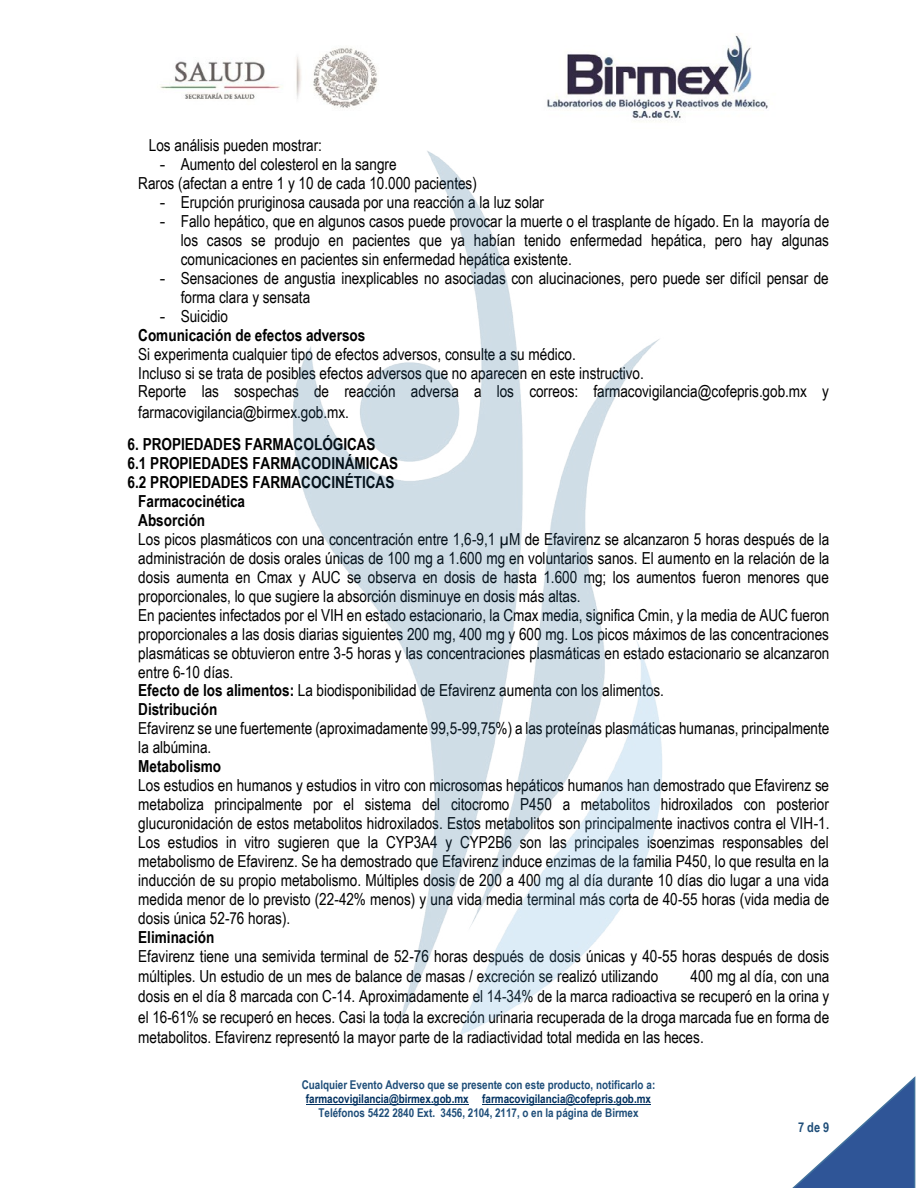
<style>
.page{position:relative;width:918px;height:1188px;background:#fff}
.page>*{position:absolute;margin:0;border:0;box-sizing:border-box;transform-origin:0 0}
.t1{font:16.5px/18.9px "Arial Narrow";color:#000}
.t2{font:700 16.5px/19px "Arial Narrow";color:#000}
.t3{font:700 13.5px "Arial Narrow";color:#1f4e79}
.t4{font:700 12px "Arial Narrow";letter-spacing:-.005em;color:#1f4e79}
.t5{font:700 12px "Arial Narrow";letter-spacing:-.005em;color:#023160}
.s1{font-family:"Arial"}
.s2{font-family:"Arial";font-weight:400}
.s3{font-weight:400}
.s4{font-weight:700}
</style>
<div class="page">
<hr style="left:306px;top:1104px;width:163px;height:1px;background:#023160">
<hr style="left:482px;top:1104px;width:169px;height:1px;background:#023160">
<img style="left:160px;top:35px;width:608px;height:86px">
<svg style="left:792px;top:1076px;width:124px;height:112px"></svg>
<img style="left:293px;top:151px;width:369px;height:884px">
<p class="t1" style="left:149px;top:135px;width:175px">Los análisis pueden mostrar:</p>
<p class="t1" style="left:138px;top:154px;width:340px;text-indent:21px"><span class="s1">-</span> Aumento del colesterol en la sangre<br>Raros (afectan a entre 1 y 10 de cada 10.000 pacientes)</p>
<p class="t1" style="left:160px;top:192px;width:386px"><span class="s1">-</span> Erupción pruriginosa causada por una reacción a la luz solar</p>
<p class="t1" style="left:181px;top:211px;width:650px;text-align:justify;text-indent:-21px"><span class="s1">-</span> Fallo hepático, que en algunos casos puede provocar la muerte o el trasplante de hígado. En la mayoría de los casos se produjo en pacientes que ya habían tenido enfermedad hepática, pero hay algunas comunicaciones en pacientes sin enfermedad hepática existente.</p>
<p class="t1" style="left:181px;top:268px;width:650px;text-indent:-21px"><span class="s1">-</span> Sensaciones de angustia inexplicables no asociadas con alucinaciones, pero puede ser difícil pensar de forma clara y sensata</p>
<p class="t2" style="left:138px;top:306px;width:229px;text-indent:21px"><span class="s2">-</span> <span class="s3">Suicidio<br></span>Comunicación de efectos adversos</p>
<p class="t1" style="left:138px;top:344px;width:692px">Si experimenta cualquier tipo de efectos adversos, consulte a su médico.<br>Incluso si se trata de posibles efectos adversos que no aparecen en este instructivo.<br>Reporte las sospechas de reacción adversa a los correos: farmacovigilancia@cofepris.gob.mx y</p>
<p class="t1" style="left:138px;top:402px;width:212px">farmacovigilancia@birmex.gob.mx.</p>
<p class="t2" style="left:128px;top:434px;width:249px">6. PROPIEDADES FARMACOLÓGICAS</p>
<p class="t2" style="left:128px;top:453px;width:272px">6.1 PROPIEDADES FARMACODINÁMICAS</p>
<p class="t2" style="left:128px;top:472px;width:268px">6.2 PROPIEDADES FARMACOCINÉTICAS</p>
<p class="t2" style="left:138px;top:491px;width:108px">Farmacocinética</p>
<p class="t2" style="left:138px;top:510px;width:68px">Absorción</p>
<p class="t1" style="left:138px;top:529px;width:693px">Los picos plasmáticos con una concentración entre 1,6-9,1 µM de Efavirenz se alcanzaron 5 horas después de la administración de dosis orales únicas de 100 mg a 1.600 mg en voluntarios sanos. El aumento en la relación de la dosis aumenta en Cmax y AUC se observa en dosis de hasta 1.600 mg; los aumentos fueron menores que proporcionales, lo que sugiere la absorción disminuye en dosis más altas.<br>En pacientes infectados por el VIH en estado estacionario, la Cmax media, significa Cmin, y la media de AUC fueron proporcionales a las dosis diarias siguientes 200 mg, 400 mg y 600 mg. Los picos máximos de las concentraciones plasmáticas se obtuvieron entre 3-5 horas y las concentraciones plasmáticas en estado estacionario se alcanzaron entre 6-10 días.<br><span class="s4">Efecto de los alimentos:</span> La biodisponibilidad de Efavirenz aumenta con los alimentos.<br><span class="s4">Distribución</span></p>
<p class="t1" style="left:138px;top:719px;width:693px">Efavirenz se une fuertemente (aproximadamente 99,5-99,75%) a las proteínas plasmáticas humanas, principalmente la albúmina.</p>
<p class="t2" style="left:138px;top:756px;width:84px">Metabolismo</p>
<p class="t1" style="left:138px;top:775px;width:693px;text-align:justify">Los estudios en humanos y estudios in vitro con microsomas hepáticos humanos han demostrado que Efavirenz se metaboliza principalmente por el sistema del citocromo P450 a metabolitos hidroxilados con posterior glucuronidación de estos metabolitos hidroxilados. Estos metabolitos son principalmente inactivos contra el VIH-1.<br>Los estudios in vitro sugieren que la CYP3A4 y CYP2B6 son las principales isoenzimas responsables del metabolismo de Efavirenz. Se ha demostrado que Efavirenz induce enzimas de la familia P450, lo que resulta en la inducción de su propio metabolismo. Múltiples dosis de 200 a 400 mg al día durante 10 días dio lugar a una vida medida menor de lo previsto (22-42% menos) y una vida media terminal más corta de 40-55 horas (vida media de dosis única 52-76 horas).</p>
<p class="t2" style="left:138px;top:927px;width:78px">Eliminación</p>
<p class="t1" style="left:138px;top:945px;width:693px;line-height:20.4px">Efavirenz tiene una semivida terminal de 52-76 horas después de dosis únicas y 40-55 horas después de dosis múltiples. Un estudio de un mes de balance de masas / excreción se realizó utilizando</p>
<p class="t1" style="left:138px;top:965px;width:693px;line-height:20.4px;text-align:justify;text-indent:552px">400 mg al día, con una dosis en el día 8 marcada con C-14. Aproximadamente el 14-34% de la marca radioactiva se recuperó en la orina y el 16-61% se recuperó en heces. Casi la toda la excreción urinaria recuperada de la droga marcada fue en forma de metabolitos. Efavirenz representó la mayor parte de la radiactividad total medida en las heces.</p>
<p class="t4" style="left:302px;top:1076px;width:355px">Cualquier Evento Adverso que se presente con este producto, notificarlo a:</p>
<p class="t5" style="left:306px;top:1090px;width:347px">farmacovigilancia@birmex.gob.mx farmacovigilancia@cofepris.gob.mx</p>
<p class="t4" style="left:318px;top:1103px;width:322px">Teléfonos 5422 2840 Ext. 3456, 2104, 2117, o en la página de Birmex</p>
<p class="t3" style="left:798px;top:1117px;width:33px">7de 9</p>
</div>
